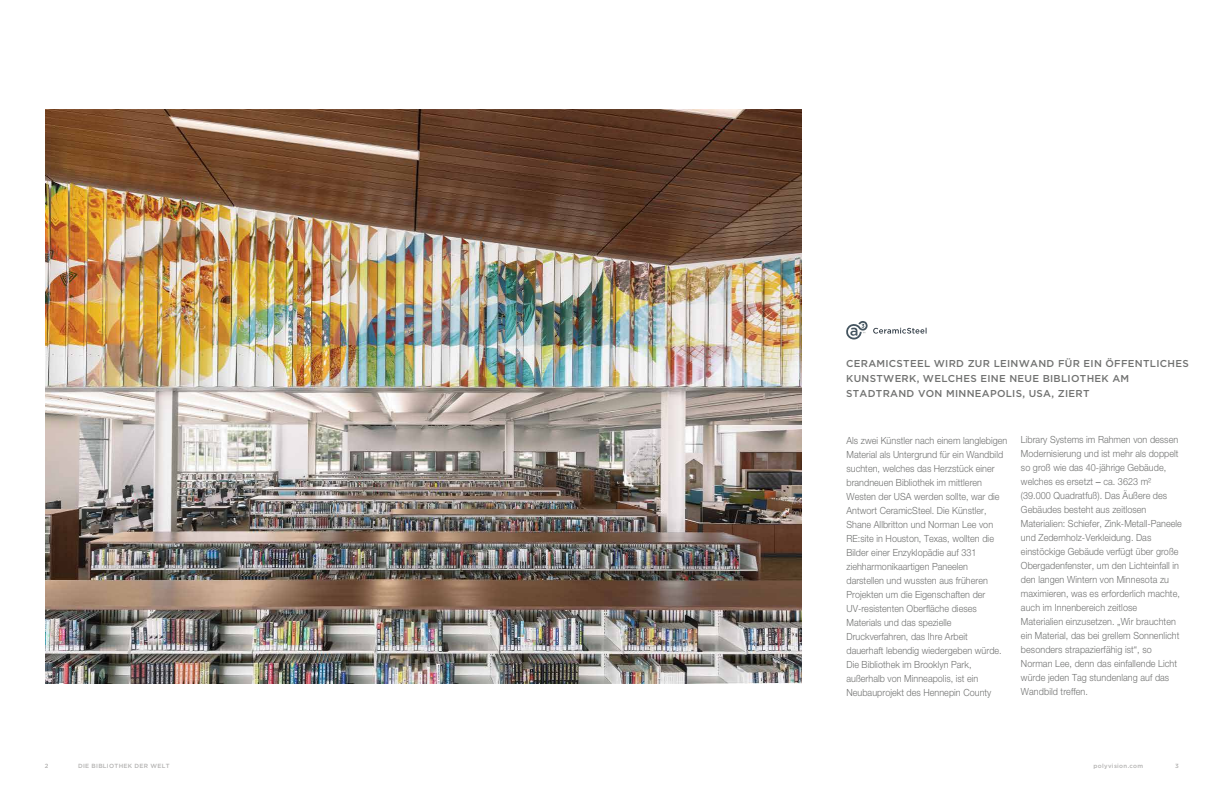
<style>
.page{position:relative;width:1224px;height:792px;background:#fff}
.page>*{position:absolute;margin:0;border:0;box-sizing:border-box;transform-origin:0 0}
.t1{font:500 10px/15px "Gotham";letter-spacing:.03em;color:#717271}
.t2{font:300 9.8px/14px "Helvetica Neue LT Pro";letter-spacing:.005em;color:#717271;scale:.91 1}
.t3{font:500 6px "Gotham";letter-spacing:.045em;color:#b3b2b1}
.s1{font-family:"Arial";font-weight:400}
</style>
<div class="page">
<img style="left:45px;top:109px;width:756px;height:575px">
<svg style="left:846px;top:321px;width:80px;height:19px"></svg>
<p class="t1" style="left:846px;top:356px;width:344px">CERAMICSTEEL WIRD ZUR LEINWAND FÜR EIN ÖFFENTLICHES<br>KUNSTWERK, WELCHES EINE NEUE BIBLIOTHEK AM<br>STADTRAND VON MINNEAPOLIS, USA, ZIERT</p>
<p class="t2" style="left:846px;top:433px;width:178px">Als zwei Künstler nach einem langlebigen Material als Untergrund für ein Wandbild suchten, welches das Herzstück einer brandneuen Bibliothek im mittleren Westen der USA werden sollte, war die Antwort CeramicSteel. Die Künstler, Shane Allbritton und Norman Lee von RE:site in Houston, Texas, wollten die Bilder einer Enzyklopädie auf 331 ziehharmonikaartigen Paneelen darstellen und wussten aus früheren Projekten um die Eigenschaften der UV-resistenten Oberfläche dieses Materials und das spezielle Druckverfahren, das Ihre Arbeit<br>dauerhaft lebendig wiedergeben würde.<br>Die Bibliothek im Brooklyn Park, außerhalb von Minneapolis, ist ein Neubauprojekt des Hennepin County</p>
<p class="t2" style="left:1021px;top:432px;width:178px">Library Systems im Rahmen von dessen Modernisierung und ist mehr als doppelt so groß wie das 40-jährige Gebäude, welches es ersetzt <span class="s1">‒</span> ca. 3623 m² (39.000 Quadratfuß). Das Äußere des Gebäudes besteht aus zeitlosen Materialien: Schiefer, Zink-Metall-Paneele und Zedernholz-Verkleidung. Das einstöckige Gebäude verfügt über große Obergadenfenster, um den Lichteinfall in den langen Wintern von Minnesota zu maximieren, was es erforderlich machte, auch im Innenbereich zeitlose Materialien einzusetzen. „Wir brauchten ein Material, das bei grellem Sonnenlicht besonders strapazierfähig ist“, so Norman Lee, denn das einfallende Licht würde jeden Tag stundenlang auf das Wandbild treffen.</p>
<p class="t3" style="left:45px;top:761px;width:5px">2</p>
<p class="t3" style="left:78px;top:761px;width:93px">DIE BIBLIOTHEK DER WELT</p>
<p class="t3" style="left:1093px;top:761px;width:51px">polyvision.com</p>
<p class="t3" style="left:1175px;top:761px;width:5px">3</p>
</div>
